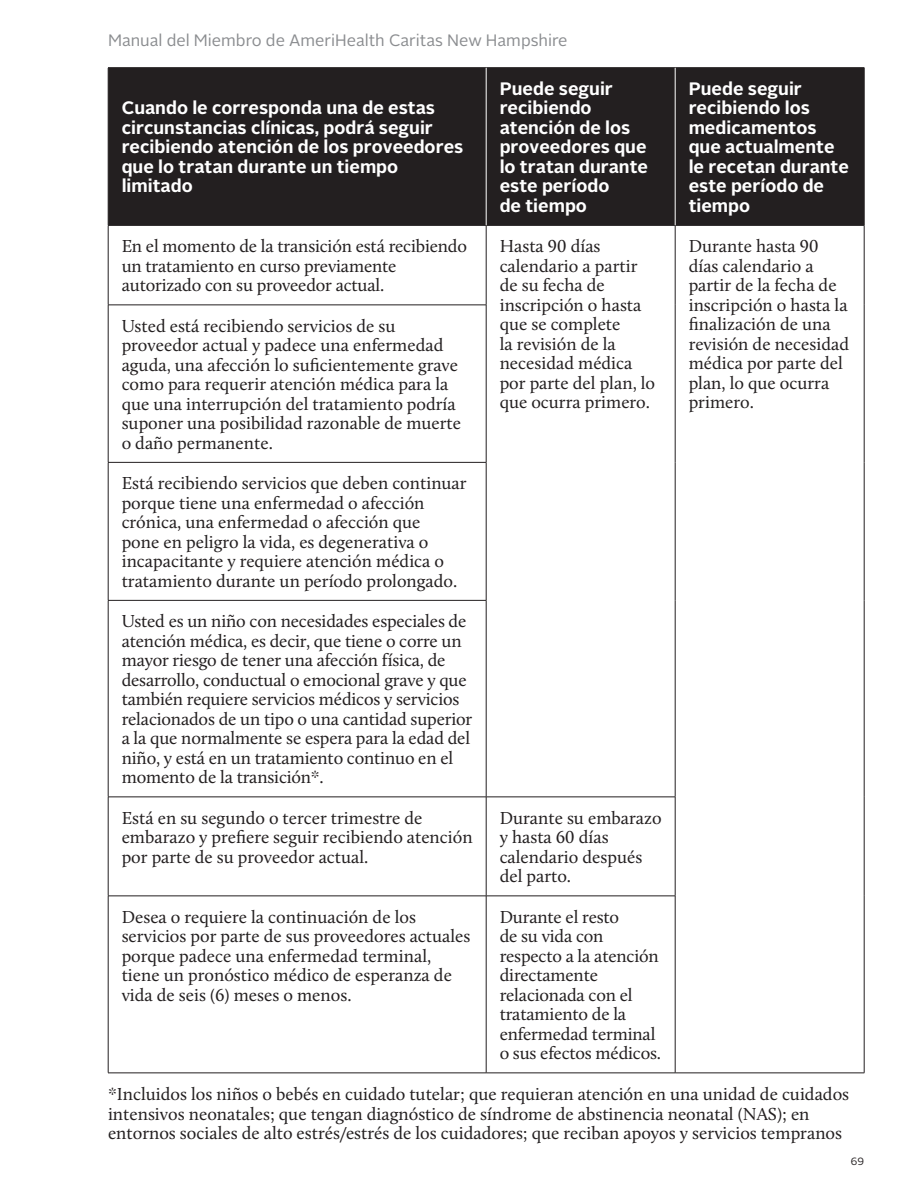
<style>
.page{position:relative;width:918px;height:1188px;background:#fff}
.page>*{position:absolute;margin:0;border:0;box-sizing:border-box;transform-origin:0 0}
.Table_Body{font:18px/19.5px "Calluna";color:#231f20}
.Header_cells{font:700 18px/19.5px "Alright Sans";color:#fff}
.Body_Copy{font:18px/19.5px "Calluna";color:#231f20}
.t1{font:16.5px "Alright Sans";color:#8b8d90}
.t2{font:10.5px "Alright Sans";color:#231f20}
</style>
<div class="page">
<div style="left:109px;top:68px;width:755px;height:157px;background:#231f20"></div>
<hr style="left:108px;top:67px;width:378px;height:1px;background:#231f20">
<hr style="left:108px;top:68px;width:1px;height:157px;background:#231f20">
<hr style="left:486px;top:67px;width:189px;height:1px;background:#231f20">
<hr style="left:675px;top:67px;width:189px;height:1px;background:#231f20">
<hr style="left:864px;top:68px;width:1px;height:157px;background:#231f20">
<hr style="left:108px;top:225px;width:378px;height:1px;background:#231f20">
<hr style="left:486px;top:225px;width:189px;height:1px;background:#231f20">
<hr style="left:675px;top:225px;width:189px;height:1px;background:#231f20">
<hr style="left:675px;top:1073px;width:189px;height:1px;background:#231f20">
<hr style="left:108px;top:226px;width:1px;height:79px;background:#231f20">
<hr style="left:486px;top:226px;width:1px;height:79px;background:#231f20">
<hr style="left:675px;top:226px;width:1px;height:79px;background:#231f20">
<hr style="left:864px;top:226px;width:1px;height:79px;background:#231f20">
<hr style="left:108px;top:305px;width:378px;height:1px;background:#231f20">
<hr style="left:108px;top:305px;width:1px;height:157px;background:#231f20">
<hr style="left:486px;top:305px;width:1px;height:157px;background:#231f20">
<hr style="left:675px;top:305px;width:1px;height:157px;background:#231f20">
<hr style="left:864px;top:305px;width:1px;height:157px;background:#231f20">
<hr style="left:108px;top:462px;width:378px;height:1px;background:#231f20">
<hr style="left:108px;top:463px;width:1px;height:137px;background:#231f20">
<hr style="left:486px;top:463px;width:1px;height:137px;background:#231f20">
<hr style="left:675px;top:462px;width:1px;height:138px;background:#231f20">
<hr style="left:864px;top:462px;width:1px;height:138px;background:#231f20">
<hr style="left:108px;top:600px;width:378px;height:1px;background:#231f20">
<hr style="left:108px;top:601px;width:1px;height:196px;background:#231f20">
<hr style="left:486px;top:601px;width:1px;height:196px;background:#231f20">
<hr style="left:675px;top:600px;width:1px;height:197px;background:#231f20">
<hr style="left:864px;top:600px;width:1px;height:197px;background:#231f20">
<hr style="left:108px;top:797px;width:378px;height:1px;background:#231f20">
<hr style="left:108px;top:797px;width:1px;height:99px;background:#231f20">
<hr style="left:486px;top:797px;width:189px;height:1px;background:#231f20">
<hr style="left:486px;top:797px;width:1px;height:99px;background:#231f20">
<hr style="left:675px;top:797px;width:1px;height:99px;background:#231f20">
<hr style="left:864px;top:797px;width:1px;height:99px;background:#231f20">
<hr style="left:108px;top:896px;width:378px;height:1px;background:#231f20">
<hr style="left:108px;top:896px;width:1px;height:177px;background:#231f20">
<hr style="left:486px;top:896px;width:189px;height:1px;background:#231f20">
<hr style="left:486px;top:896px;width:1px;height:177px;background:#231f20">
<hr style="left:675px;top:896px;width:1px;height:177px;background:#231f20">
<hr style="left:864px;top:896px;width:1px;height:177px;background:#231f20">
<hr style="left:108px;top:1073px;width:378px;height:1px;background:#231f20">
<hr style="left:486px;top:1073px;width:189px;height:1px;background:#231f20">
<hr style="left:486px;top:68px;width:1px;height:157px;background:#fff">
<hr style="left:675px;top:68px;width:1px;height:157px;background:#fff">
<p class="t1" style="left:108px;top:29px;width:461px">Manual del Miembro de AmeriHealth Caritas New Hampshire</p>
<p class="Header_cells" style="left:122px;top:98px;width:343px">Cuando le corresponda una de estas circunstancias clínicas, podrá seguir recibiendo atención de los proveedores que lo tratan durante un tiempo limitado</p>
<p class="Header_cells" style="left:500px;top:79px;width:150px">Puede seguir recibiendo atención de los proveedores que lo tratan durante este período<br>de tiempo</p>
<p class="Header_cells" style="left:689px;top:79px;width:162px">Puede seguir recibiendo los medicamentos que actualmente le recetan durante este período de tiempo</p>
<p class="Table_Body" style="left:122px;top:236px;width:347px">En el momento de la transición está recibiendo un tratamiento en curso previamente autorizado con su proveedor actual.</p>
<p class="Table_Body" style="left:500px;top:236px;width:157px">Hasta 90 días calendario a partir de su fecha de inscripción o hasta que se complete<br>la revisión de la necesidad médica por parte del plan, lo que ocurra primero.</p>
<p class="Table_Body" style="left:689px;top:236px;width:162px">Durante hasta 90 días calendario a partir de la fecha de inscripción o hasta la finalización de una revisión de necesidad médica por parte del plan, lo que ocurra primero.</p>
<p class="Table_Body" style="left:122px;top:316px;width:341px">Usted está recibiendo servicios de su proveedor actual y padece una enfermedad aguda, una afección lo suficientemente grave como para requerir atención médica para la que una interrupción del tratamiento podría suponer una posibilidad razonable de muerte o daño permanente.</p>
<p class="Table_Body" style="left:122px;top:473px;width:346px">Está recibiendo servicios que deben continuar porque tiene una enfermedad o afección crónica, una enfermedad o afección que<br>pone en peligro la vida, es degenerativa o incapacitante y requiere atención médica o tratamiento durante un período prolongado.</p>
<p class="Table_Body" style="left:122px;top:611px;width:352px">Usted es un niño con necesidades especiales de atención médica, es decir, que tiene o corre un mayor riesgo de tener una afección física, de desarrollo, conductual o emocional grave y que también requiere servicios médicos y servicios relacionados de un tipo o una cantidad superior a la que normalmente se espera para la edad del niño, y está en un tratamiento continuo en el momento de la transición*.</p>
<p class="Table_Body" style="left:122px;top:808px;width:353px">Está en su segundo o tercer trimestre de embarazo y prefiere seguir recibiendo atención por parte de su proveedor actual.</p>
<p class="Table_Body" style="left:500px;top:808px;width:163px">Durante su embarazo y hasta 60 días calendario después del parto.</p>
<p class="Table_Body" style="left:122px;top:907px;width:350px">Desea o requiere la continuación de los servicios por parte de sus proveedores actuales porque padece una enfermedad terminal, tiene un pronóstico médico de esperanza de vida de seis (6) meses o menos.</p>
<p class="Table_Body" style="left:500px;top:907px;width:163px">Durante el resto<br>de su vida con respecto a la atención directamente relacionada con el tratamiento de la enfermedad terminal o sus efectos médicos.</p>
<p class="Body_Copy" style="left:108px;top:1084px;width:743px">*Incluidos los niños o bebés en cuidado tutelar; que requieran atención en una unidad de cuidados intensivos neonatales; que tengan diagnóstico de síndrome de abstinencia neonatal (NAS); en entornos sociales de alto estrés/estrés de los cuidadores; que reciban apoyos y servicios tempranos</p>
<p class="t2" style="left:851px;top:1154px;width:15px">69</p>
</div>
